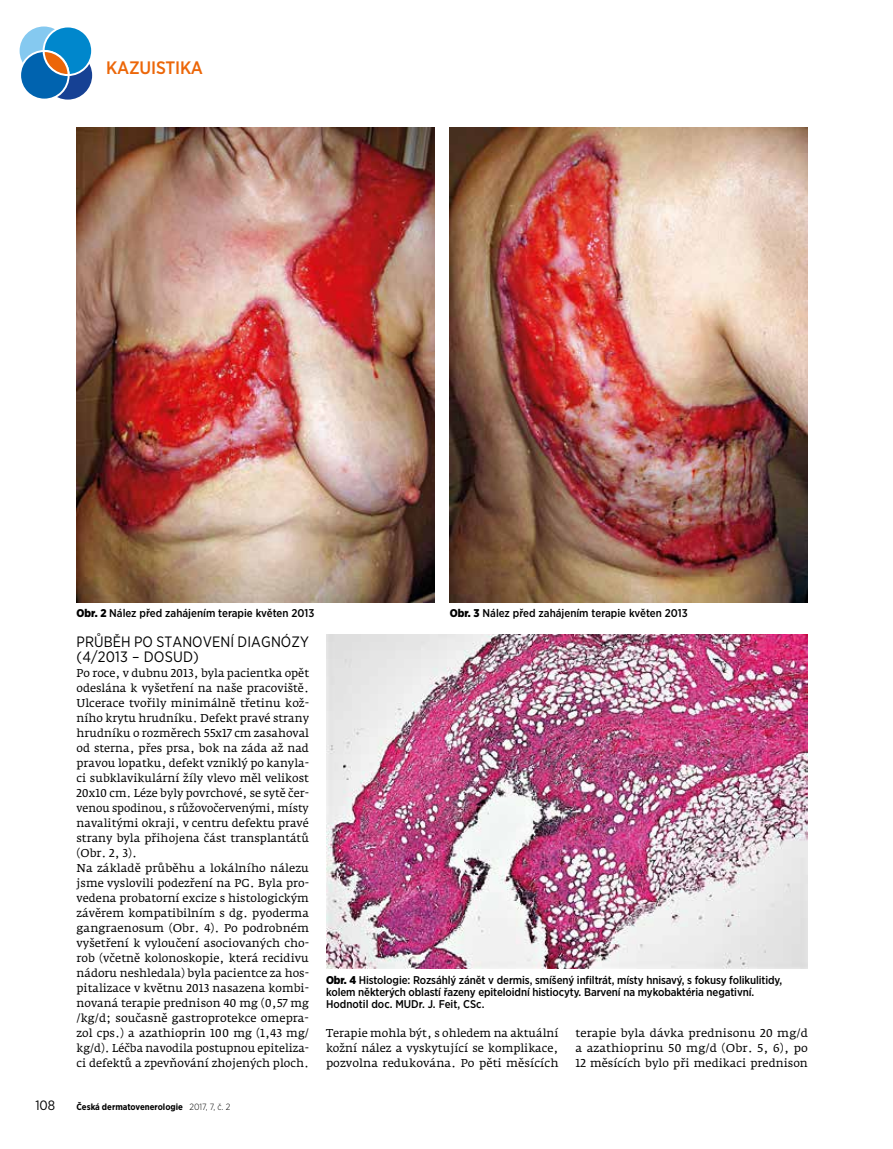
<style>
.page{position:relative;width:893px;height:1149px;background:#fff}
.page>*{position:absolute;margin:0;border:0;box-sizing:border-box;transform-origin:0 0}
.t1{font:500 18px "Gotham Narrow";letter-spacing:-.01em;color:#ec6608}
.t2{font:15px/15px "Gotham Narrow";letter-spacing:.005em;color:#000}
.t3{font:13.5px "Gotham Narrow";color:#000}
.t4{font:11.25px/15px "Fedra Serif A Pro";color:#000;text-align:justify}
.t5{font:500 11.25px/12px "Gotham Narrow";letter-spacing:-.01em;color:#000}
.t6{font:700 9px "Gotham Narrow";color:#000}
.s1{font-weight:900}
.s2{font-weight:300}
</style>
<div class="page">
<svg style="left:19px;top:26px;width:74px;height:74px"></svg>
<img style="left:77px;top:128px;width:358px;height:474px">
<img style="left:450px;top:128px;width:358px;height:474px">
<img style="left:326px;top:634px;width:482px;height:334px">
<h1 class="t1" style="left:106px;top:56px;width:98px">KAZUISTIKA</h1>
<p class="t5" style="left:77px;top:606px;width:239px"><span class="s1">Obr. 2</span> Nález před zahájením terapie květen 2013</p>
<p class="t5" style="left:450px;top:606px;width:240px"><span class="s1">Obr. 3</span> Nález před zahájením terapie květen 2013</p>
<p class="t2" style="left:77px;top:633px;width:234px">PRŮBĚH PO STANOVENÍ DIAGNÓZY (4/2013 – DOSUD)</p>
<p class="t4" style="left:77px;top:665px;width:234px;text-align:left">Po roce, v dubnu 2013, byla pacientka opět odeslána k vyšetření na naše pracoviště.<br>Ulcerace tvořily minimálně třetinu kož&shy;ního krytu hrudníku. Defekt pravé strany hrudníku o rozměrech 55x17 cm zasahoval od sterna, přes prsa, bok na záda až nad pravou lopatku, defekt vzniklý po kanyla&shy;ci subklavikulární žíly vlevo měl velikost 20x10 cm. Léze byly povrchové, se sytě čer&shy;venou spodinou, s růžovočervenými, místy navalitými okraji, v centru defektu pravé strany byla přihojena část transplantátů (Obr. 2, 3).<br>Na základě průběhu a lokálního nálezu jsme vyslovili podezření na PG. Byla pro&shy;vedena probatorní excize s histologickým závěrem kompatibilním s dg. pyoderma gangraenosum (Obr. 4). Po podrobném vyšetření k vyloučení asociovaných cho&shy;rob (včetně kolonoskopie, která recidivu nádoru neshledala) byla pacientce za hos&shy;pitalizace v květnu 2013 nasazena kombi&shy;novaná terapie prednison 40 mg (0,57 mg /kg/d; současně gastroprotekce omepra&shy;zol cps.) a azathioprin 100 mg (1,43 mg/ kg/d). Léčba navodila postupnou epiteliza&shy;ci defektů a zpevňování zhojených ploch.</p>
<p class="t3" style="left:35px;top:1096px;width:21px">108</p>
<p class="t6" style="left:77px;top:1100px;width:155px">Česká dermatovenerologie <span class="s2">2017, 7, č. 2</span></p>
<p class="t5" style="left:326px;top:973px;width:458px"><span class="s1">Obr. 4</span> Histologie: Rozsáhlý zánět v dermis, smíšený infiltrát, místy hnisavý, s fokusy folikulitidy, kolem některých oblastí řazeny epiteloidní histiocyty. Barvení na mykobaktéria negativní.<br>Hodnotil doc. MUDr. J. Feit, CSc.</p>
<p class="t4" style="left:326px;top:1025px;width:234px">Terapie mohla být, s ohledem na aktuální kožní nález a vyskytující se komplikace, pozvolna redukována. Po pěti měsících</p>
<p class="t4" style="left:575px;top:1025px;width:234px">terapie byla dávka prednisonu 20 mg/d a azathioprinu 50 mg/d (Obr. 5, 6), po 12 měsících bylo při medikaci prednison</p>
</div>
